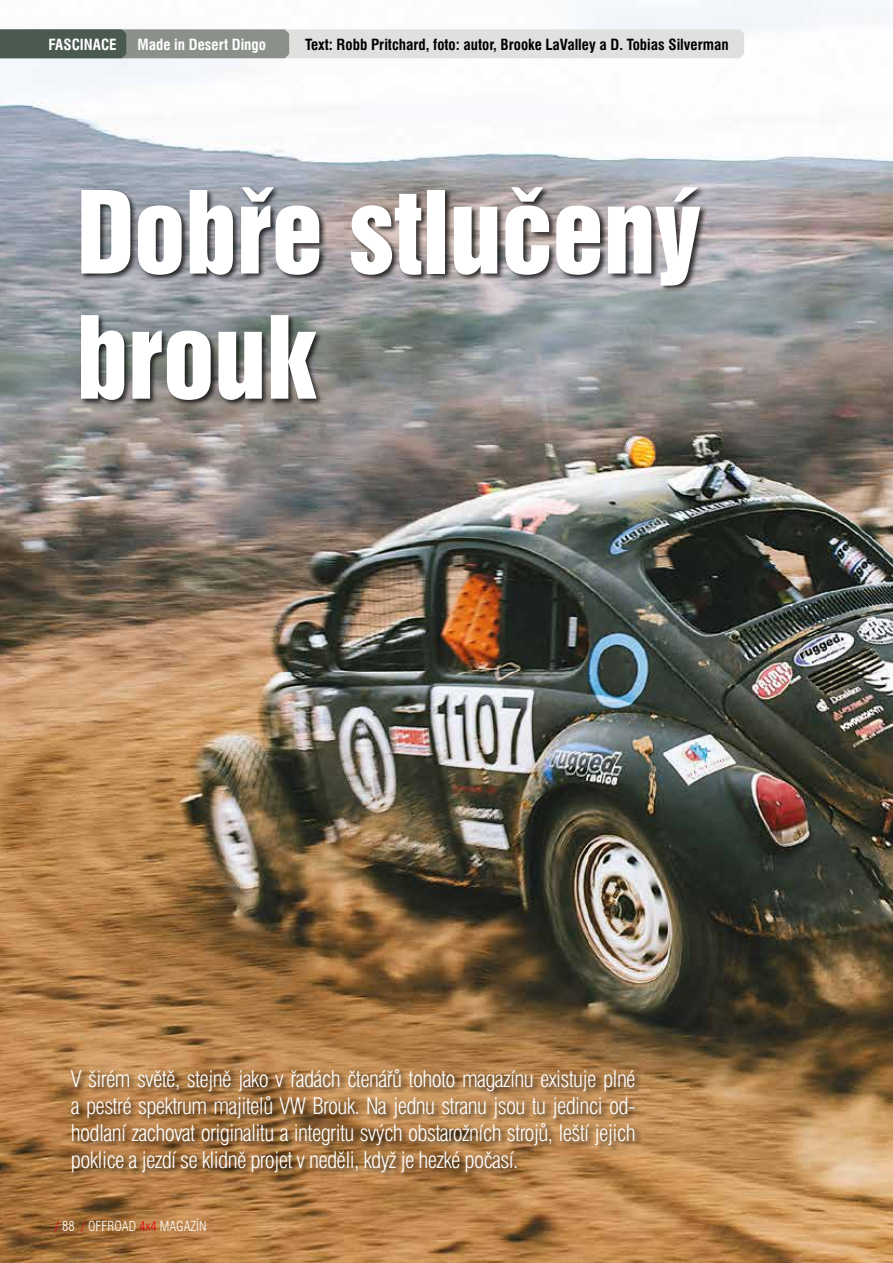
<style>
.page{position:relative;width:893px;height:1263px;background:#fff}
.page>*{position:absolute;margin:0;border:0;box-sizing:border-box;transform-origin:0 0}
.t1{font:104.25px/125.1px "Swiss 921 BTCE Regular A";color:#fff}
.t2{font:300 condensed 22.5px/27px "Swiss 721 BTCE";letter-spacing:-.03em;color:#fff;text-align:justify}
.t3{font:700 condensed 15px "Swiss 721 BTCE";color:#000}
.t4{font:700 condensed 15px "Swiss 721 BTCE";color:#fff}
.t5{font:300 condensed 13.5px "Swiss 721 BT";color:#fff}
.s1{color:#e30613}
</style>
<div class="page">
<img style="left:0;top:0;width:893px;height:1263px">
<div style="left:80px;top:185px;width:628px;height:222px;background:#000;opacity:.75"></div>
<div style="left:70px;top:1067px;width:572px;height:112px;background:#000;opacity:.75"></div>
<svg style="left:0;top:29px;width:744px;height:29px;background:#b4b8b5"></svg>
<p class="t4" style="left:49px;top:34px;width:70px">Fascinace</p>
<p class="t4" style="left:138px;top:35px;width:130px">Made in Desert Dingo</p>
<p class="t3" style="left:305px;top:35px;width:425px">Text: Robb Pritchard, foto: autor, Brooke LaValley a D. Tobias Silverman</p>
<h1 class="t1" style="left:77px;top:168px;width:625px">Dobře stlučený brouk</h1>
<p class="t2" style="left:71px;top:1064px;width:566px">V širém světě, stejně jako v řadách čtenářů tohoto magazínu existuje plné a pestré spektrum majitelů VW Brouk. Na jednu stranu jsou tu jedinci od&shy;hodlaní zachovat originalitu a integritu svých obstarožních strojů, leští jejich poklice a jezdí se klidně projet v neděli, když je hezké počasí.</p>
<p class="t5" style="left:55px;top:1218px;width:153px"><span class="s1">/</span> 88 <span class="s1">/</span> OFFROAD <span class="s1">4x4</span> MAGAZÍN</p>
</div>
